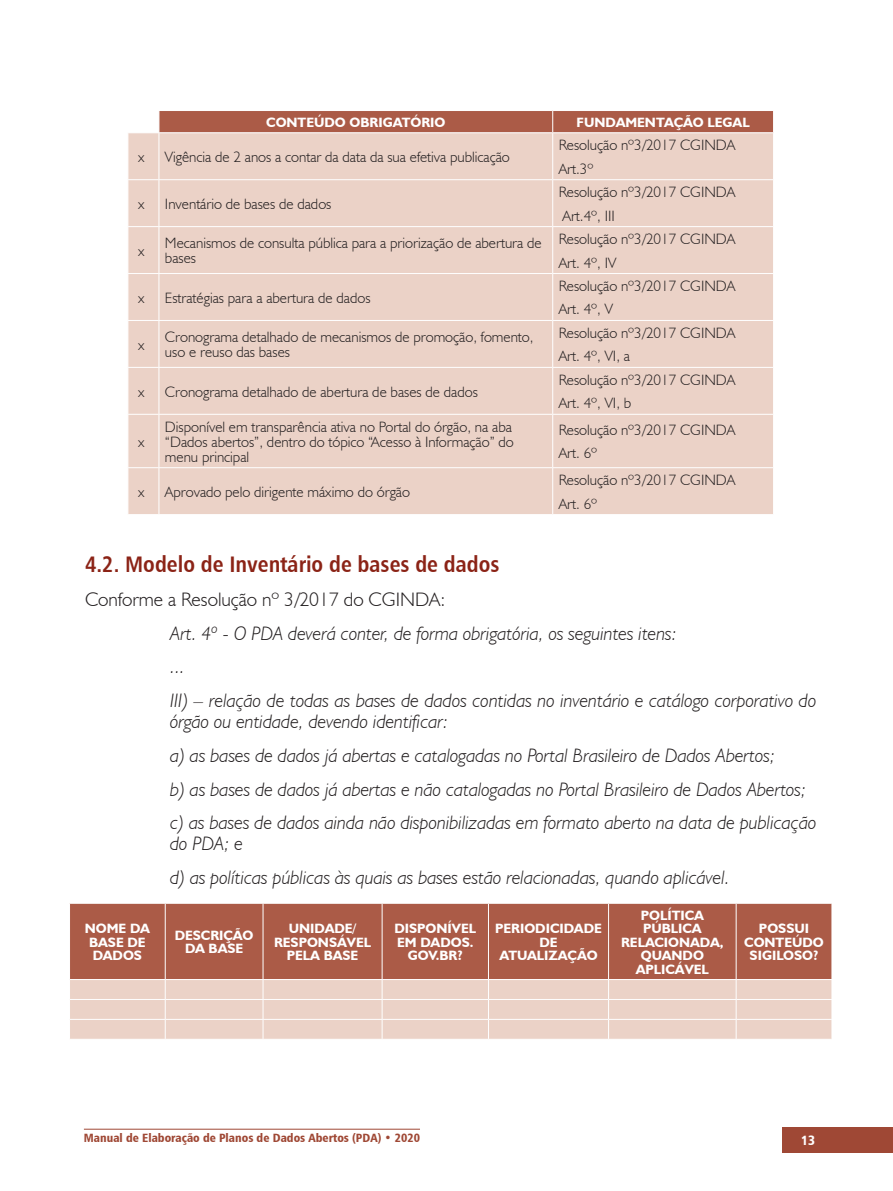
<style>
.page{position:relative;width:893px;height:1191px;background:#fff}
.page>*{position:absolute;margin:0;border:0;box-sizing:border-box;transform-origin:0 0}
._02__TÍTULO_NÍVEL_A{font:22.5px "Humanist 777 BT Bold Condensed B";color:#8b2316}
._08__TEXTO_CORRENTE{font:italic 300 19.5px/21px "Humanist 521 BT";color:#231f20}
._05__TEXTO_CORRENTE{font:300 19.5px "Humanist 521 BT";color:#231f20}
._03__CÉLULA_INTERNA{font:300 15px/15px "Humanist 521 BT";color:#231f20}
._02__CÉLULA_CABEÇALH{font:700 13.5px/13.5px "Humanist 521 BT";color:#fff;text-align:center}
.t1{font:13.5px "Humanist 777 BT Black Condensed B";color:#fff}
.t2{font:12px "Humanist 777 BT Black Condensed B";color:#9f4835}
</style>
<div class="page">
<hr style="left:84px;top:1128px;width:336px;height:1px;background:#9f4835">
<div style="left:782px;top:1127px;width:111px;height:25px;background:#9f4835"></div>
<div style="left:129px;top:133px;width:644px;height:381px;background:#ebd2c7"></div>
<hr style="left:159px;top:133px;width:1px;height:46px;background:#fff">
<hr style="left:552px;top:133px;width:1px;height:46px;background:#fff">
<hr style="left:128px;top:179px;width:31px;height:1px;background:#fff">
<hr style="left:159px;top:179px;width:394px;height:1px;background:#fff">
<hr style="left:159px;top:180px;width:1px;height:46px;background:#fff">
<hr style="left:553px;top:179px;width:221px;height:1px;background:#fff">
<hr style="left:552px;top:180px;width:1px;height:46px;background:#fff">
<hr style="left:128px;top:226px;width:31px;height:1px;background:#fff">
<hr style="left:159px;top:226px;width:394px;height:1px;background:#fff">
<hr style="left:159px;top:227px;width:1px;height:46px;background:#fff">
<hr style="left:553px;top:226px;width:221px;height:1px;background:#fff">
<hr style="left:552px;top:227px;width:1px;height:46px;background:#fff">
<hr style="left:128px;top:273px;width:31px;height:1px;background:#fff">
<hr style="left:159px;top:273px;width:394px;height:1px;background:#fff">
<hr style="left:159px;top:274px;width:1px;height:46px;background:#fff">
<hr style="left:553px;top:273px;width:221px;height:1px;background:#fff">
<hr style="left:552px;top:274px;width:1px;height:46px;background:#fff">
<hr style="left:128px;top:320px;width:31px;height:1px;background:#fff">
<hr style="left:159px;top:320px;width:394px;height:1px;background:#fff">
<hr style="left:159px;top:321px;width:1px;height:46px;background:#fff">
<hr style="left:553px;top:320px;width:221px;height:1px;background:#fff">
<hr style="left:552px;top:321px;width:1px;height:46px;background:#fff">
<hr style="left:128px;top:367px;width:31px;height:1px;background:#fff">
<hr style="left:159px;top:367px;width:394px;height:1px;background:#fff">
<hr style="left:159px;top:368px;width:1px;height:46px;background:#fff">
<hr style="left:553px;top:367px;width:221px;height:1px;background:#fff">
<hr style="left:552px;top:368px;width:1px;height:46px;background:#fff">
<hr style="left:128px;top:414px;width:31px;height:1px;background:#fff">
<hr style="left:159px;top:414px;width:394px;height:1px;background:#fff">
<hr style="left:159px;top:415px;width:1px;height:52px;background:#fff">
<hr style="left:553px;top:414px;width:221px;height:1px;background:#fff">
<hr style="left:552px;top:415px;width:1px;height:52px;background:#fff">
<hr style="left:128px;top:467px;width:31px;height:1px;background:#fff">
<hr style="left:159px;top:467px;width:394px;height:1px;background:#fff">
<hr style="left:159px;top:468px;width:1px;height:46px;background:#fff">
<hr style="left:553px;top:467px;width:221px;height:1px;background:#fff">
<hr style="left:552px;top:468px;width:1px;height:46px;background:#fff">
<svg style="left:159px;top:110px;width:615px;height:23px;background:#b26856"></svg>
<div style="left:70px;top:904px;width:762px;height:75px;background:#ab5b47"></div>
<div style="left:70px;top:980px;width:762px;height:59px;background:#ebd2c7"></div>
<hr style="left:165px;top:903px;width:1px;height:76px;background:#fff">
<hr style="left:263px;top:903px;width:1px;height:76px;background:#fff">
<hr style="left:382px;top:903px;width:1px;height:76px;background:#fff">
<hr style="left:488px;top:903px;width:1px;height:76px;background:#fff">
<hr style="left:608px;top:903px;width:1px;height:76px;background:#fff">
<hr style="left:736px;top:903px;width:1px;height:76px;background:#fff">
<hr style="left:69px;top:999px;width:96px;height:1px;background:#fff">
<hr style="left:165px;top:999px;width:98px;height:1px;background:#fff">
<hr style="left:263px;top:999px;width:119px;height:1px;background:#fff">
<hr style="left:382px;top:999px;width:106px;height:1px;background:#fff">
<hr style="left:488px;top:999px;width:121px;height:1px;background:#fff">
<hr style="left:609px;top:999px;width:127px;height:1px;background:#fff">
<hr style="left:736px;top:999px;width:96px;height:1px;background:#fff">
<hr style="left:69px;top:1019px;width:96px;height:1px;background:#fff">
<hr style="left:165px;top:1019px;width:98px;height:1px;background:#fff">
<svg style="left:165px;top:980px;width:1px;height:59px"></svg>
<hr style="left:263px;top:1019px;width:119px;height:1px;background:#fff">
<svg style="left:263px;top:980px;width:1px;height:59px"></svg>
<hr style="left:382px;top:1019px;width:106px;height:1px;background:#fff">
<svg style="left:382px;top:980px;width:1px;height:59px"></svg>
<hr style="left:488px;top:1019px;width:121px;height:1px;background:#fff">
<svg style="left:488px;top:980px;width:1px;height:59px"></svg>
<hr style="left:609px;top:1019px;width:127px;height:1px;background:#fff">
<svg style="left:608px;top:980px;width:1px;height:59px"></svg>
<hr style="left:736px;top:1019px;width:96px;height:1px;background:#fff">
<svg style="left:736px;top:980px;width:1px;height:59px"></svg>
<p class="_02__CÉLULA_CABEÇALH" style="left:266px;top:115px;width:181px">CONTEÚDO OBRIGATÓRIO</p>
<p class="_02__CÉLULA_CABEÇALH" style="left:577px;top:115px;width:174px">FUNDAMENTAÇÃO LEGAL</p>
<p class="_03__CÉLULA_INTERNA" style="left:138px;top:149px;width:8px">x</p>
<p class="_03__CÉLULA_INTERNA" style="left:165px;top:149px;width:346px">Vigência de 2 anos a contar da data da sua efetiva publicação</p>
<p class="_03__CÉLULA_INTERNA" style="left:138px;top:196px;width:8px">x</p>
<p class="_03__CÉLULA_INTERNA" style="left:165px;top:196px;width:168px">Inventário de bases de dados</p>
<p class="_03__CÉLULA_INTERNA" style="left:559px;top:137px;width:178px">Resolução nº3/2017 CGINDA</p>
<p class="_03__CÉLULA_INTERNA" style="left:559px;top:161px;width:36px">Art.3º</p>
<p class="_03__CÉLULA_INTERNA" style="left:559px;top:184px;width:178px">Resolução nº3/2017 CGINDA</p>
<p class="_03__CÉLULA_INTERNA" style="left:562px;top:208px;width:54px">Art.4º, III</p>
<p class="_03__CÉLULA_INTERNA" style="left:138px;top:243px;width:8px">x</p>
<p class="_03__CÉLULA_INTERNA" style="left:165px;top:235px;width:378px">Mecanismos de consulta pública para a priorização de abertura de bases</p>
<p class="_03__CÉLULA_INTERNA" style="left:559px;top:231px;width:178px">Resolução nº3/2017 CGINDA</p>
<p class="_03__CÉLULA_INTERNA" style="left:559px;top:255px;width:59px">Art. 4º, IV</p>
<p class="_03__CÉLULA_INTERNA" style="left:138px;top:290px;width:8px">x</p>
<p class="_03__CÉLULA_INTERNA" style="left:165px;top:290px;width:207px">Estratégias para a abertura de dados</p>
<p class="_03__CÉLULA_INTERNA" style="left:559px;top:278px;width:178px">Resolução nº3/2017 CGINDA</p>
<p class="_03__CÉLULA_INTERNA" style="left:559px;top:301px;width:56px">Art. 4º, V</p>
<p class="_03__CÉLULA_INTERNA" style="left:138px;top:337px;width:8px">x</p>
<p class="_03__CÉLULA_INTERNA" style="left:165px;top:329px;width:370px">Cronograma detalhado de mecanismos de promoção, fomento, uso e reuso das bases</p>
<p class="_03__CÉLULA_INTERNA" style="left:559px;top:325px;width:178px">Resolução nº3/2017 CGINDA</p>
<p class="_03__CÉLULA_INTERNA" style="left:559px;top:348px;width:73px">Art. 4º, VI, a</p>
<p class="_03__CÉLULA_INTERNA" style="left:138px;top:383px;width:8px">x</p>
<p class="_03__CÉLULA_INTERNA" style="left:165px;top:383px;width:314px">Cronograma detalhado de abertura de bases de dados</p>
<p class="_03__CÉLULA_INTERNA" style="left:559px;top:372px;width:178px">Resolução nº3/2017 CGINDA</p>
<p class="_03__CÉLULA_INTERNA" style="left:559px;top:395px;width:74px">Art. 4º, VI, b</p>
<p class="_03__CÉLULA_INTERNA" style="left:138px;top:434px;width:8px">x</p>
<p class="_03__CÉLULA_INTERNA" style="left:165px;top:419px;width:350px">Disponível em transparência ativa no Portal do órgão, na aba “Dados abertos”, dentro do tópico “Acesso à Informação” do menu principal</p>
<p class="_03__CÉLULA_INTERNA" style="left:559px;top:422px;width:178px">Resolução nº3/2017 CGINDA</p>
<p class="_03__CÉLULA_INTERNA" style="left:559px;top:445px;width:40px">Art. 6º</p>
<p class="_03__CÉLULA_INTERNA" style="left:138px;top:484px;width:8px">x</p>
<p class="_03__CÉLULA_INTERNA" style="left:165px;top:484px;width:247px">Aprovado pelo dirigente máximo do órgão</p>
<p class="_03__CÉLULA_INTERNA" style="left:559px;top:472px;width:178px">Resolução nº3/2017 CGINDA</p>
<p class="_03__CÉLULA_INTERNA" style="left:559px;top:496px;width:40px">Art. 6º</p>
<p class="_02__TÍTULO_NÍVEL_A" style="left:85px;top:549px;width:416px">4.2. Modelo de Inventário de bases de dados</p>
<p class="_05__TEXTO_CORRENTE" style="left:85px;top:587px;width:362px">Conforme a Resolução nº 3/2017 do CGINDA:</p>
<p class="_08__TEXTO_CORRENTE" style="left:170px;top:622px;width:508px">Art. 4º - O PDA deverá conter, de forma obrigatória, os seguintes itens:</p>
<p class="_08__TEXTO_CORRENTE" style="left:170px;top:656px;width:16px">...</p>
<p class="_08__TEXTO_CORRENTE" style="left:170px;top:689px;width:648px">III) – relação de todas as bases de dados contidas no inventário e catálogo corporativo do órgão ou entidade, devendo identificar:</p>
<p class="_08__TEXTO_CORRENTE" style="left:170px;top:744px;width:606px">a) as bases de dados já abertas e catalogadas no Portal Brasileiro de Dados Abertos;</p>
<p class="_08__TEXTO_CORRENTE" style="left:170px;top:778px;width:638px">b) as bases de dados já abertas e não catalogadas no Portal Brasileiro de Dados Abertos;</p>
<p class="_08__TEXTO_CORRENTE" style="left:170px;top:812px;width:648px">c) as bases de dados ainda não disponibilizadas em formato aberto na data de publicação do PDA; e</p>
<p class="_08__TEXTO_CORRENTE" style="left:170px;top:866px;width:561px">d) as políticas públicas às quais as bases estão relacionadas, quando aplicável.</p>
<p class="_02__CÉLULA_CABEÇALH" style="left:85px;top:921px;width:67px">NOME DA<br>BASE DE<br>DADOS</p>
<p class="_02__CÉLULA_CABEÇALH" style="left:175px;top:928px;width:80px">DESCRIÇÃO<br>DA BASE</p>
<p class="_02__CÉLULA_CABEÇALH" style="left:289px;top:921px;width:69px">UNIDADE/</p>
<p class="_02__CÉLULA_CABEÇALH" style="left:621px;top:908px;width:104px">POLÍTICA<br>PÚBLICA<br>RELACIONADA,<br>QUANDO<br>APLICÁVEL</p>
<p class="_02__CÉLULA_CABEÇALH" style="left:394px;top:921px;width:83px">DISPONÍVEL<br>EM DADOS.<br>GOV.BR?</p>
<p class="_02__CÉLULA_CABEÇALH" style="left:495px;top:921px;width:108px">PERIODICIDADE<br>DE<br>ATUALIZAÇÃO</p>
<p class="_02__CÉLULA_CABEÇALH" style="left:744px;top:921px;width:81px">POSSUI<br>CONTEÚDO<br>SIGILOSO?</p>
<p class="_02__CÉLULA_CABEÇALH" style="left:274px;top:935px;width:98px">RESPONSÁVEL<br>PELA BASE</p>
<p class="t2" style="left:84px;top:1130px;width:338px">Manual de Elaboração de Planos de Dados Abertos (PDA) • 2020</p>
<p class="t1" style="left:801px;top:1132px;width:16px">13</p>
</div>
